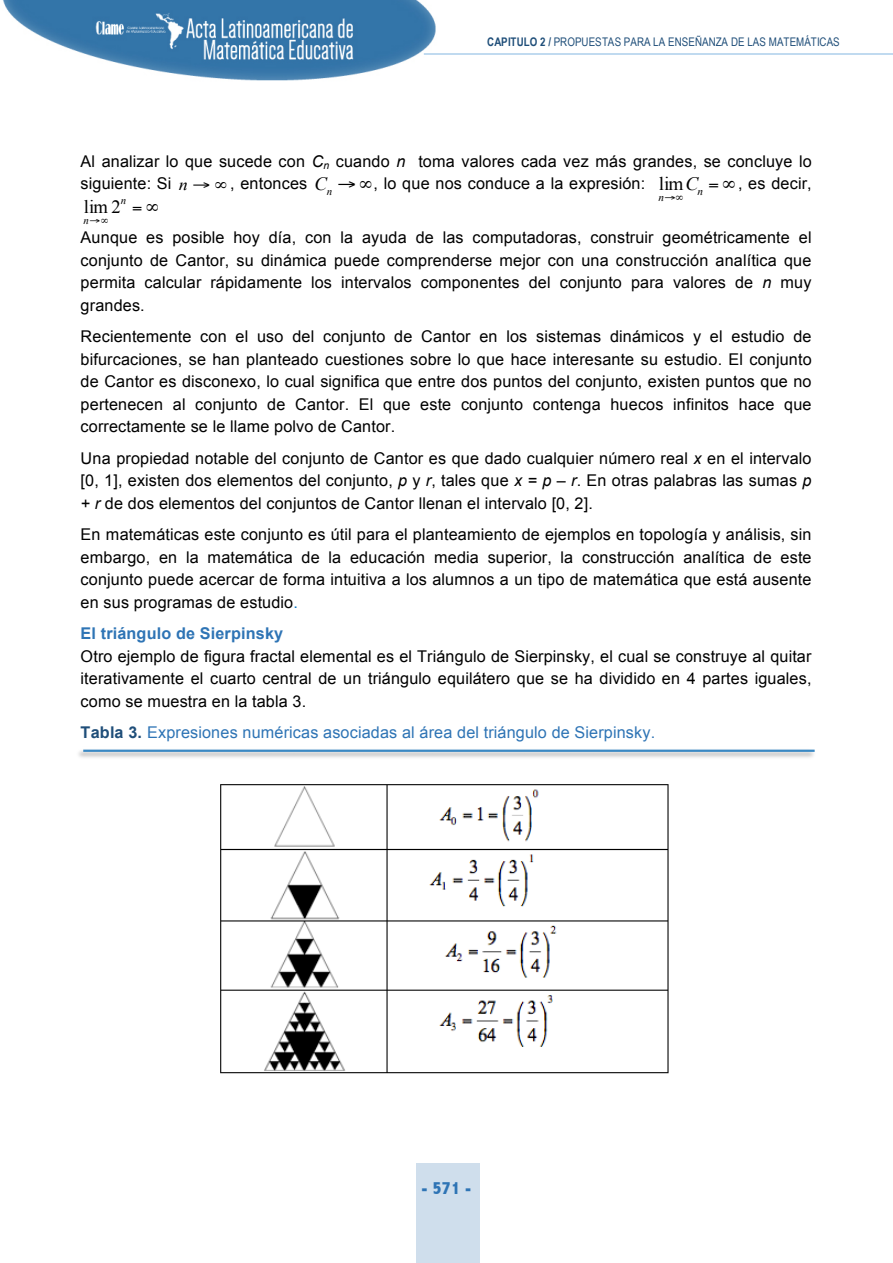
<style>
.page{position:relative;width:893px;height:1263px;background:#fff}
.page>*{position:absolute;margin:0;border:0;box-sizing:border-box;transform-origin:0 0}
.t1{font:18.9px "Times New Roman";color:#000}
.t2{font:18.6px "Times New Roman";color:#000}
.t3{font:800 condensed 18px "Abadi";color:#2e74b5}
.t4{font:16.2px/22.5px "Arial";letter-spacing:.01em;color:#000;text-align:justify}
.t5{font:16.2px "Arial";letter-spacing:.01em;color:#2e74b5}
.t6{font:700 16.2px "Arial";letter-spacing:.01em;color:#2e74b5}
.t7{font:11.85px "Arial Narrow";letter-spacing:.005em;color:#1f4e79}
.t8{font:italic 11.1px "Times New Roman";color:#000}
.t9{font:italic 10.8px "Times New Roman";color:#000}
.s1{font-weight:700}
.s2{font-style:italic}
.s3{font-family:"Times New Roman";font-style:italic;font-size:16.5px}
.s4{font-family:"Times New Roman";font-style:italic;font-size:18.75px}
.s5{color:#0070c0}
.s6{font-weight:700;color:#1f4e79}
</style>
<div class="page">
<div style="left:416px;top:1163px;width:64px;height:100px;background:#cfdeec"></div>
<img style="left:3px;top:0;width:433px;height:81px">
<hr style="left:424px;top:53px;width:468px;height:2px;background:#acceeb">
<img style="left:453px;top:53px;width:397px;height:2px">
<img style="left:220px;top:784px;width:449px;height:290px">
<hr style="left:83px;top:750px;width:732px;height:2px;background:#3988c3">
<p class="t7" style="left:487px;top:35px;width:354px"><span class="s1">CAPITULO 2 /</span> PROPUESTAS PARA LA ENSEÑANZA DE LAS MATEMÁTICAS</p>
<p class="t4" style="left:81px;top:150px;width:732px">Al analizar lo que sucede con <span class="s2">C</span><sub>n</sub> cuando <span class="s2">n</span> toma valores cada vez más grandes, se concluye lo siguiente: Si <span class="s3">n</span> → ∞ , entonces <span class="s4">C</span><sub>n</sub> → ∞, lo que nos conduce a la expresión:</p>
<p class="t8" style="left:658px;top:191px;width:26px">n→∞</p>
<p class="t1" style="left:659px;top:173px;width:41px">lim<span class="s2">C</span></p>
<p class="t4" style="left:738px;top:172px;width:75px">, es decir,</p>
<p class="t8" style="left:697px;top:185px;width:7px">n</p>
<p class="t9" style="left:121px;top:195px;width:7px">n</p>
<p class="t2" style="left:84px;top:196px;width:38px">lim 2</p>
<p class="t4" style="left:81px;top:226px;width:732px">Aunque es posible hoy día, con la ayuda de las computadoras, construir geométricamente el conjunto de Cantor, su dinámica puede comprenderse mejor con una construcción analítica que permita calcular rápidamente los intervalos componentes del conjunto para valores de <span class="s2">n</span> muy grandes.</p>
<p class="t4" style="left:81px;top:325px;width:732px">Recientemente con el uso del conjunto de Cantor en los sistemas dinámicos y el estudio de bifurcaciones, se han planteado cuestiones sobre lo que hace interesante su estudio. El conjunto de Cantor es disconexo, lo cual significa que entre dos puntos del conjunto, existen puntos que no pertenecen al conjunto de Cantor. El que este conjunto contenga huecos infinitos hace que correctamente se le llame polvo de Cantor.</p>
<p class="t4" style="left:81px;top:447px;width:732px">Una propiedad notable del conjunto de Cantor es que dado cualquier número real <span class="s2">x</span> en el intervalo [0, 1], existen dos elementos del conjunto, <span class="s2">p</span> y <span class="s2">r</span>, tales que <span class="s2">x = p – r</span>. En otras palabras las sumas <span class="s2">p + r</span> de dos elementos del conjuntos de Cantor llenan el intervalo [0, 2].</p>
<p class="t4" style="left:81px;top:523px;width:732px">En matemáticas este conjunto es útil para el planteamiento de ejemplos en topología y análisis, sin embargo, en la matemática de la educación media superior, la construcción analítica de este conjunto puede acercar de forma intuitiva a los alumnos a un tipo de matemática que está ausente en sus programas de estudio<span class="s5">.</span></p>
<p class="t6" style="left:81px;top:625px;width:204px">El triángulo de Sierpinsky</p>
<p class="t4" style="left:81px;top:645px;width:732px">Otro ejemplo de figura fractal elemental es el Triángulo de Sierpinsky, el cual se construye al quitar iterativamente el cuarto central de un triángulo equilátero que se ha dividido en 4 partes iguales, como se muestra en la tabla 3.</p>
<p class="t5" style="left:81px;top:724px;width:576px"><span class="s6">Tabla 3.</span> Expresiones numéricas asociadas al área del triángulo de Sierpinsky.</p>
<p class="t9" style="left:84px;top:214px;width:26px">n→∞</p>
<p class="t3" style="left:421px;top:1178px;width:52px">- 571 -</p>
</div>
